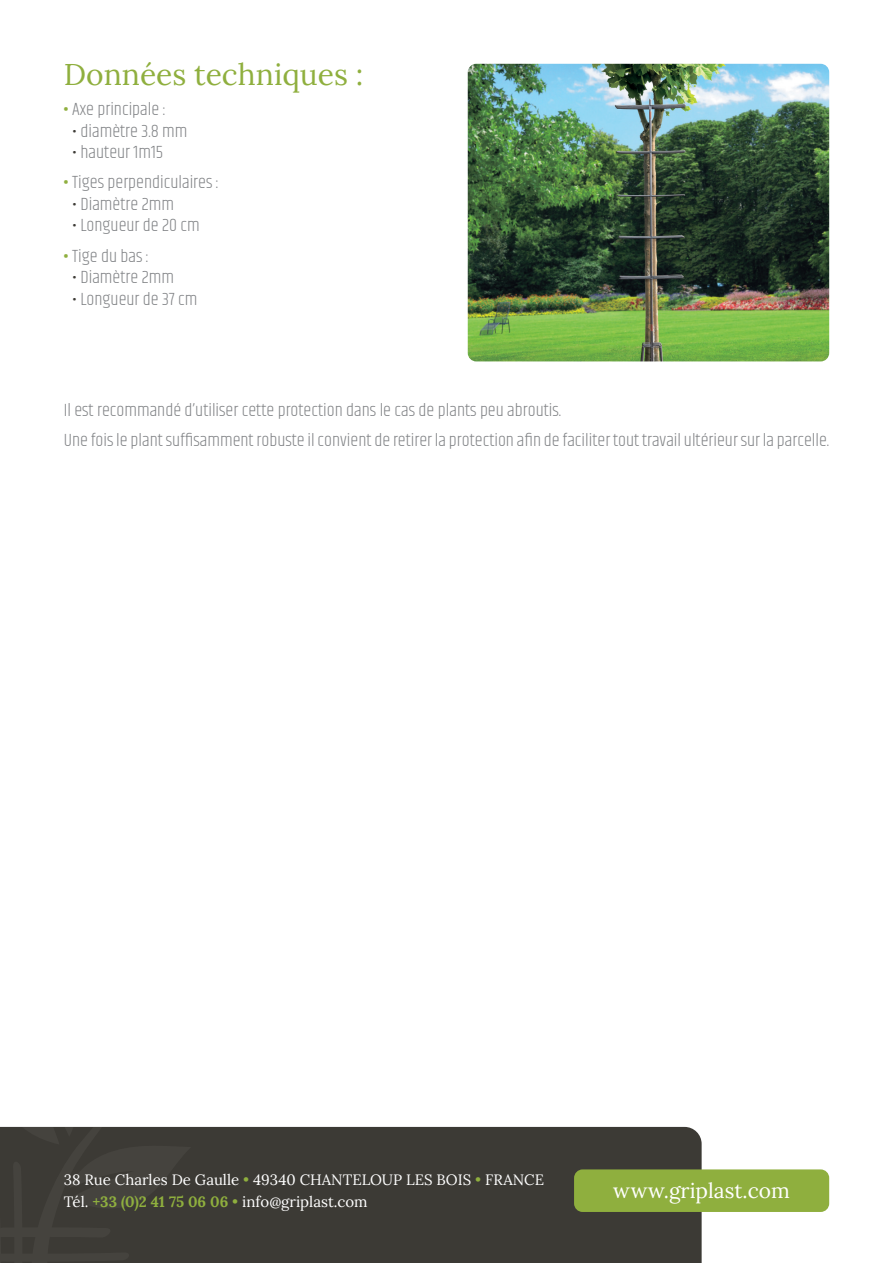
<style>
.page{position:relative;width:893px;height:1263px;background:#fff}
.page>*{position:absolute;margin:0;border:0;box-sizing:border-box;transform-origin:0 0}
.t1{font:30px "Lora";color:#8faf3e}
.t2{font:21px "Lora";color:#fff}
.t3{font:300 18px/30.2px "Khand";color:#808285}
.t4{font:15px/22.2px "Lora";color:#fff}
.s1{font-weight:700;color:#8faf3e}
.s2{font-weight:400;color:#3c3a35}
.s3{color:#8faf3e}
</style>
<div class="page">
<div style="left:191px;top:1127px;width:511px;height:136px;background:#3c3a35"></div>
<svg style="left:0;top:1127px;width:191px;height:136px;background:#3f3d38"></svg>
<div style="left:574px;top:1169px;width:255px;height:43px;background:#8faf3e;border-radius:9px"></div>
<img style="left:468px;top:64px;width:361px;height:297px">
<h1 class="t1" style="left:64px;top:51px;width:301px">Données techniques :</h1>
<p class="t3" style="left:64px;top:95px;width:104px"><span class="s1">•</span> Axe principale :</p>
<p class="t3" style="left:72px;top:116px;width:117px"><span class="s2">•</span> diamètre 3.8 mm</p>
<p class="t3" style="left:72px;top:138px;width:92px"><span class="s2">•</span> hauteur 1m15</p>
<p class="t3" style="left:64px;top:168px;width:157px"><span class="s1">•</span> Tiges perpendiculaires :</p>
<p class="t3" style="left:72px;top:190px;width:103px"><span class="s2">•</span> Diamètre 2mm</p>
<p class="t3" style="left:72px;top:211px;width:129px"><span class="s2">•</span> Longueur de 20 cm</p>
<p class="t3" style="left:64px;top:241px;width:87px"><span class="s1">•</span> Tige du bas :</p>
<p class="t3" style="left:72px;top:263px;width:103px"><span class="s2">•</span> Diamètre 2mm</p>
<p class="t3" style="left:72px;top:285px;width:127px"><span class="s2">•</span> Longueur de 37 cm</p>
<p class="t3" style="left:64px;top:396px;width:767px">Il est recommandé d’utiliser cette protection dans le cas de plants peu abroutis.<br>Une fois le plant suffisamment robuste il convient de retirer la protection afin de faciliter tout travail ultérieur sur la parcelle.</p>
<p class="t4" style="left:64px;top:1167px;width:482px">38 Rue Charles De Gaulle <span class="s3">•</span> 49340 CHANTELOUP LES BOIS <span class="s3">•</span> FRANCE<br>Tél. <span class="s1">+33 (0)2 41 75 06 06</span> <span class="s3">•</span> info@griplast.com</p>
<p class="t2" style="left:613px;top:1175px;width:178px">www.griplast.com</p>
</div>
